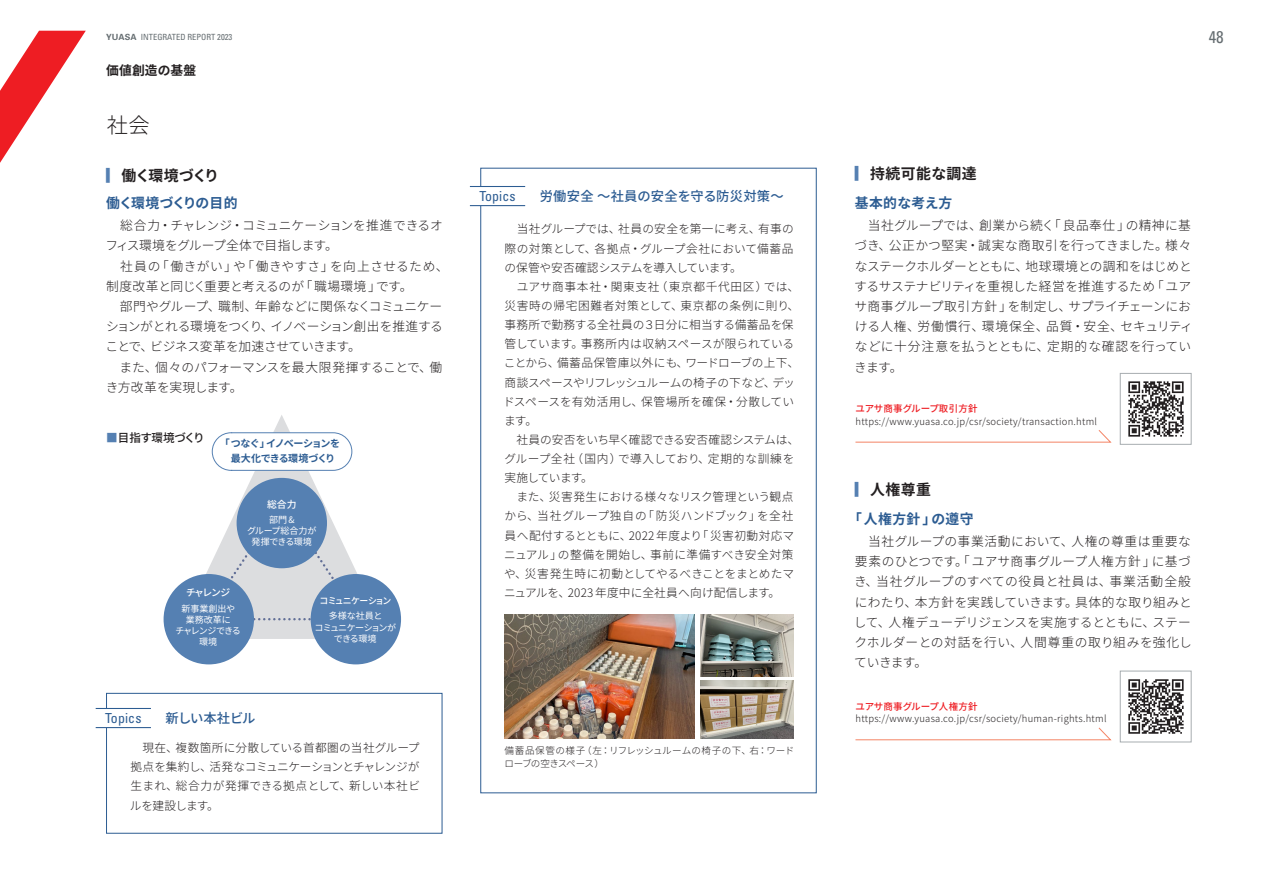
<style>
.page{position:relative;width:1263px;height:893px;background:#fff}
.page>*{position:absolute;margin:0;border:0;box-sizing:border-box;transform-origin:0 0}
.t1{font:300 21.3px "Noto Sans JP";color:#231f20}
.t2{font:condensed 16.95px "Univers";color:#656d71}
.t3{font:700 14.85px "Noto Sans JP";letter-spacing:.03em;color:#231f20}
.t4{font:700 14.85px "Noto Sans JP";letter-spacing:-.085em;color:#231f20}
.t5{font:700 13.8px "Noto Sans JP";letter-spacing:.025em;color:#2c5c92}
.t6{font:condensed 13.8px "Univers";letter-spacing:.01em;color:#2c5c92}
.t7{font:700 13.8px "Noto Sans JP";letter-spacing:-.065em;color:#2c5c92}
.t8{font:500 13.35px "Noto Sans JP";letter-spacing:.005em;color:#2c5c92}
.t9{font:500 13.35px "Noto Sans JP";letter-spacing:-.04em;color:#2c5c92}
.t10{font:300 12.75px/20.2px "Noto Sans JP";color:#231f20}
.t11{font:700 12.75px "Noto Sans JP";letter-spacing:.01em;color:#231f20}
.t12{font:300 11.7px/19.2px "Noto Sans JP";letter-spacing:.015em;color:#231f20}
.t13{font:500 11.7px "Noto Sans JP";letter-spacing:-.04em;color:#231f20}
.t14{font:700 10.05px/14.2px "Noto Sans JP";letter-spacing:-.045em;color:#2c5c92;text-align:center}
.t15{font:500 9.75px "Noto Sans JP";letter-spacing:-.085em;color:#fff}
.t16{font:300 9.6px "Noto Sans JP";letter-spacing:.03em;color:#231f20}
.t17{font:300 9.6px/12.8px "Noto Sans JP";letter-spacing:-.01em;color:#231f20}
.t18{font:500 9.6px "Noto Sans JP";letter-spacing:.01em;color:#ee1d23}
.t19{font:9px/11.1px "Noto Sans JP";letter-spacing:-.06em;color:#fff;text-align:center}
.t20{font:9px/11.1px "Noto Sans JP";letter-spacing:-.01em;color:#fff;text-align:center}
.t21{font:9px/11.1px "Noto Sans JP";letter-spacing:-.035em;color:#fff;text-align:center}
.t22{font:500 9px "Noto Sans JP";letter-spacing:-.085em;color:#fff}
.t23{font:condensed 8.55px "Univers";color:#656d71}
.s1{font-weight:700;font-stretch:normal}
.s2{color:#5580b2}
</style>
<div class="page">
<svg style="left:0;top:31px;width:86px;height:132px"></svg>
<img style="left:1128px;top:381px;width:56px;height:56px">
<div style="left:1120px;top:373px;width:71px;height:72px;border:1px solid #a7adb0"></div>
<img style="left:1128px;top:679px;width:56px;height:55px">
<div style="left:1120px;top:671px;width:71px;height:71px;border:1px solid #a7adb0"></div>
<svg style="left:855px;top:430px;width:257px;height:13px"></svg>
<svg style="left:855px;top:727px;width:256px;height:13px"></svg>
<div style="left:106px;top:693px;width:336px;height:140px;border:1px solid #2c5c92"></div>
<hr style="left:470px;top:186px;width:55px;height:1px;background:#2c5c92">
<hr style="left:470px;top:205px;width:55px;height:1px;background:#2c5c92">
<div style="left:96px;top:708px;width:55px;height:20px;background:#fff"></div>
<hr style="left:96px;top:708px;width:55px;height:1px;background:#2c5c92">
<hr style="left:96px;top:727px;width:55px;height:1px;background:#2c5c92">
<img style="left:505px;top:614px;width:189px;height:124px">
<img style="left:700px;top:614px;width:93px;height:62px">
<img style="left:700px;top:681px;width:93px;height:57px">
<svg style="left:175px;top:415px;width:213px;height:224px"></svg>
<svg style="left:202px;top:501px;width:159px;height:120px"></svg>
<div style="left:237px;top:478px;width:90px;height:90px;background:#5580b2;border-radius:50%"></div>
<div style="left:311px;top:574px;width:90px;height:90px;background:#5580b2;border-radius:50%"></div>
<div style="left:164px;top:574px;width:90px;height:90px;background:#5580b2;border-radius:50%"></div>
<svg style="left:212px;top:432px;width:140px;height:39px"></svg>
<p class="t23" style="left:106px;top:32px;width:128px"><span class="s1">YUASA</span> INTEGRATED REPORT 2023</p>
<h2 class="t2" style="left:1209px;top:27px;width:17px">48</h2>
<p class="t11" style="left:106px;top:63px;width:91px">価値創造の基盤</p>
<h1 class="t1" style="left:107px;top:114px;width:45px">社会</h1>
<p class="t4" style="left:106px;top:167px;width:114px"><span class="s2">▎</span>働く環境づくり</p>
<p class="t7" style="left:106px;top:195px;width:133px">働く環境づくりの目的</p>
<p class="t10" style="left:105px;top:216px;width:345px">　総合力・チャレンジ・コミュニケーションを推進できるオフィス環境をグループ全体で目指します。<br>　社員の「働きがい」や「働きやすさ」を向上させるため、制度改革と同じく重要と考えるのが「職場環境」です。<br>　部門やグループ、職制、年齢などに関係なくコミュニケーションがとれる環境をつくり、イノベーション創出を推進することで、ビジネス変革を加速させていきます。<br>　また、個々のパフォーマンスを最大限発揮することで、働き方改革を実現します。</p>
<p class="t13" style="left:106px;top:431px;width:100px"><span class="s2">■︎</span> 目指す環境づくり</p>
<p class="t14" style="left:220px;top:437px;width:122px">「つなぐ」イノベーションを最大化できる環境づくり</p>
<p class="t15" style="left:267px;top:499px;width:31px">総合力</p>
<p class="t21" style="left:247px;top:514px;width:71px">部門&amp;<br>グループ総合力が発揮できる環境</p>
<p class="t15" style="left:186px;top:587px;width:46px">チャレンジ</p>
<p class="t20" style="left:176px;top:603px;width:67px">新事業創出や<br>業務改革に<br>チャレンジできる環境</p>
<p class="t6" style="left:105px;top:709px;width:38px">Topics</p>
<p class="t9" style="left:165px;top:710px;width:92px">新しい本社ビル</p>
<p class="t22" style="left:319px;top:596px;width:73px">コミュニケーション</p>
<p class="t19" style="left:314px;top:611px;width:83px">多様な社員と<br>コミュニケーションができる環境</p>
<p class="t12" style="left:130px;top:738px;width:292px;text-align:justify">　現在、複数箇所に分散している首都圏の当社グループ拠点を集約し、活発なコミュニケーションとチャレンジが生まれ、総合力が発揮できる拠点として、新しい本社ビルを建設します。</p>
<p class="t6" style="left:479px;top:187px;width:38px">Topics</p>
<p class="t8" style="left:540px;top:188px;width:246px">労働安全 ～社員の安全を守る防災対策～</p>
<p class="t12" style="left:503px;top:220px;width:298px">　当社グループでは、社員の安全を第一に考え、有事の際の対策として、各拠点・グループ会社において備蓄品の保管や安否確認システムを導入しています。<br>　ユアサ商事本社・関東支社（東京都千代田区）では、災害時の帰宅困難者対策として、東京都の条例に則り、事務所で勤務する全社員の３日分に相当する備蓄品を保管しています。事務所内は収納スペースが限られていることから、備蓄品保管庫以外にも、ワードローブの上下、商談スペースやリフレッシュルームの椅子の下など、デッドスペースを有効活用し、保管場所を確保・分散しています。<br>　社員の安否をいち早く確認できる安否確認システムは、グループ全社（国内）で導入しており、定期的な訓練を実施しています。<br>　また、災害発生における様々なリスク管理という観点から、当社グループ独自の「防災ハンドブック」を全社員へ配付するとともに、2022 年度より「災害初動対応マニュアル」の整備を開始し、事前に準備すべき安全対策や、災害発生時に初動としてやるべきことをまとめたマニュアルを、2023 年度中に全社員へ向け配信します。</p>
<p class="t17" style="left:504px;top:744px;width:291px">備蓄品保管の様子（左：リフレッシュルームの椅子の下、右：ワードローブの空きスペース）</p>
<p class="t3" style="left:855px;top:165px;width:123px"><span class="s2">▎</span>持続可能な調達</p>
<p class="t5" style="left:855px;top:195px;width:99px">基本的な考え方</p>
<p class="t10" style="left:854px;top:216px;width:340px">　当社グループでは、創業から続く「良品奉仕」の精神に基づき、公正かつ堅実・誠実な商取引を行ってきました。様々なステークホルダーとともに、地球環境との調和をはじめとするサステナビリティを重視した経営を推進するため「ユアサ商事グループ取引方針」を制定し、サプライチェーンにおける人権、労働慣行、環境保全、品質・安全、セキュリティなどに十分注意を払うとともに、定期的な確認を行っていきます。</p>
<p class="t18" style="left:855px;top:403px;width:124px">ユアサ商事グループ取引方針</p>
<p class="t16" style="left:855px;top:416px;width:243px">https://www.yuasa.co.jp/csr/society/transaction.html</p>
<p class="t3" style="left:855px;top:481px;width:78px"><span class="s2">▎</span>人権尊重</p>
<p class="t5" style="left:848px;top:511px;width:127px">「人権方針」の遵守</p>
<p class="t10" style="left:854px;top:531px;width:340px;text-align:justify">　当社グループの事業活動において、人権の尊重は重要な要素のひとつです。「ユアサ商事グループ人権方針」に基づき、当社グループのすべての役員と社員は、事業活動全般にわたり、本方針を実践していきます。具体的な取り組みとして、人権デューデリジェンスを実施するとともに、ステークホルダーとの対話を行い、人間尊重の取り組みを強化していきます。</p>
<p class="t18" style="left:855px;top:701px;width:124px">ユアサ商事グループ人権方針</p>
<p class="t16" style="left:855px;top:714px;width:253px">https://www.yuasa.co.jp/csr/society/human-rights.html</p>
</div>
